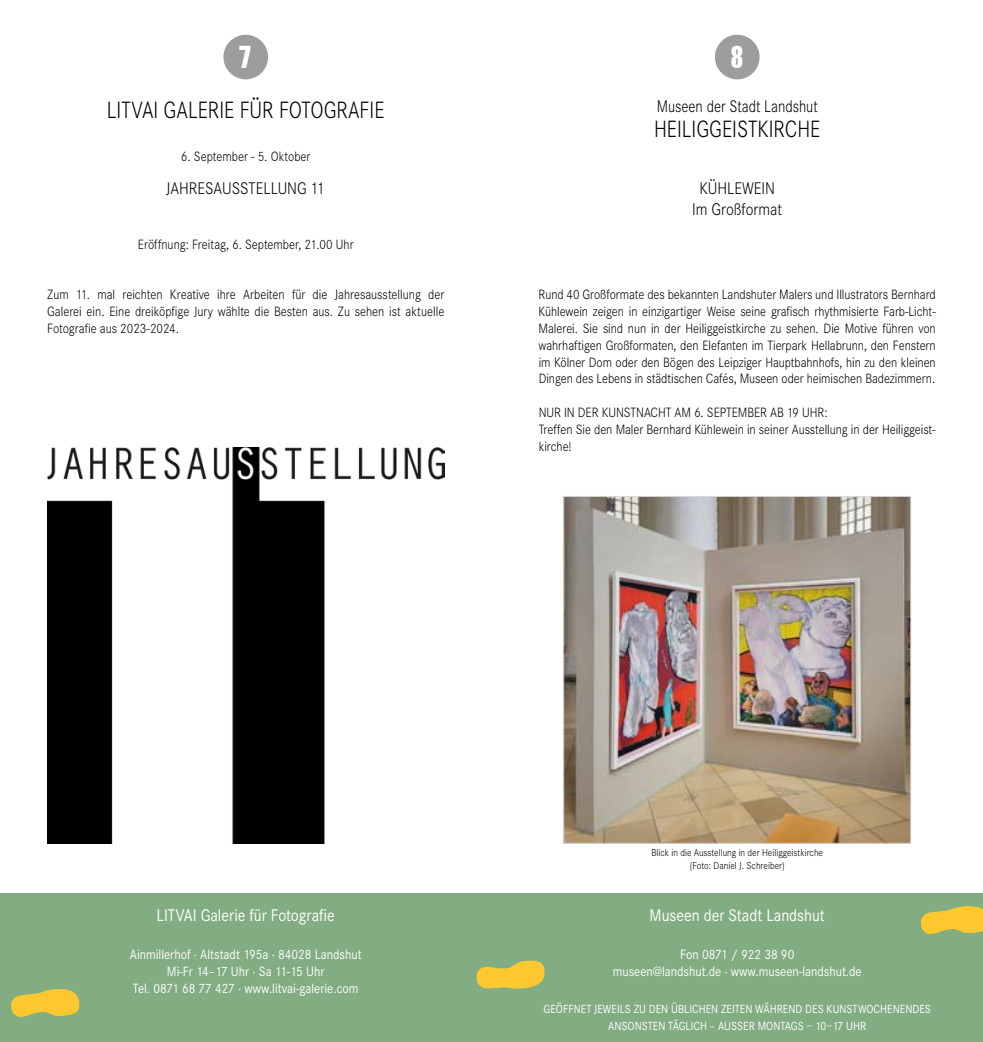
<style>
.page{position:relative;width:983px;height:1042px;background:#fff}
.page>*{position:absolute;margin:0;border:0;box-sizing:border-box;transform-origin:0 0}
.t1{font:300 24.5px "Corporate S";color:#000;scale:.85 1}
.t2{font:24.5px "Pilsen Plakat";color:#fff}
.t3{font:17.5px "Corporate S";color:#fff;scale:.9 1}
.t4{font:300 17.5px/21px "Corporate S";color:#000;text-align:center;scale:.9 1}
.t5{font:300 17.5px "Corporate S";color:#000;scale:.85 1}
.t6{font:300 14px/16.8px "Corporate S";letter-spacing:-.005em;color:#000;text-align:justify;scale:.9 1}
.t7{font:14px/16.8px "Corporate S";color:#fff;text-align:center;scale:.9 1}
.t8{font:12.25px "Corporate S";color:#fff;scale:.9 1}
.t9{font:300 10.5px/12.6px "Corporate S";color:#000;text-align:center;scale:.9 1}
</style>
<div class="page">
<div style="left:0;top:893px;width:491px;height:149px;background:#82ad82"></div>
<div style="left:491px;top:893px;width:491px;height:149px;background:#82ad82"></div>
<svg style="left:476px;top:960px;width:68px;height:29px"></svg>
<svg style="left:11px;top:989px;width:69px;height:28px"></svg>
<div style="left:223px;top:35px;width:45px;height:44px;background:#9c9d9f;border-radius:50%"></div>
<div style="left:714px;top:35px;width:45px;height:44px;background:#9c9d9f;border-radius:50%"></div>
<img style="left:565px;top:498px;width:343px;height:343px">
<div style="left:563px;top:496px;width:347px;height:347px;border:1px solid #d9dadb"></div>
<svg style="left:921px;top:906px;width:61px;height:28px"></svg>
<img style="left:47px;top:447px;width:397px;height:396px">
<div style="left:399px;top:582px;width:71px;height:285px;background:#fff"></div>
<h1 class="t2" style="left:239px;top:38px;width:13px">7</h1>
<h1 class="t1" style="left:107px;top:96px;width:22px">LITVAI</h1>
<h1 class="t1" style="left:163px;top:96px;width:52px">GALERIE</h1>
<h1 class="t1" style="left:239px;top:96px;width:161px">FÜR FOTOGRAFIE</h1>
<p class="t6" style="left:181px;top:148px;width:145px">6. September - 5. Oktober</p>
<p class="t4" style="left:166px;top:178px;width:178px">jahresausstellu ng 11</p>
<p class="t6" style="left:138px;top:236px;width:241px">Eröffnung: Freitag, 6. September, 21.00 Uhr</p>
<p class="t6" style="left:47px;top:286px;width:442px">Zum 11. mal reichten Kreative ihre Arbeiten für die Jahresausstellung der Galerei ein. Eine dreiköpfige Jury wählte die Besten aus. Zu sehen ist aktuelle Fotografie aus 2023-2024.</p>
<h1 class="t2" style="left:730px;top:38px;width:13px">8</h1>
<p class="t5" style="left:656px;top:97px;width:191px">M useen der Stadt Landshut</p>
<h1 class="t1" style="left:654px;top:115px;width:197px">heiliggeistkirche</h1>
<p class="t4" style="left:692px;top:178px;width:102px">Kühlewein<br>I m Großformat</p>
<p class="t6" style="left:538px;top:286px;width:442px">Rund 40 Großformate des bekannten Landshuter Malers und I llustrators Bernhard Kühlewein zeigen in einzigartiger Weise seine grafisch rhythmisierte Farb-Licht-Malerei. Sie sind nun in der Heiliggeistkirche zu sehen. Die Motive führen von wahrhaftigen Großformaten, den Elefanten im Tierpark Hellabrunn, den Fenstern im Kölner Dom oder den Bögen des Leipziger Hauptbahnhofs, hin zu den kleinen Dingen des Lebens in städtischen Cafés, M useen oder heimischen Badezimmern.</p>
<p class="t6" style="left:538px;top:404px;width:442px;text-align:left">Nur in der Kunstnacht am 6. September ab 19 Uhr:<br>Treffen Sie den Maler Bernhard Kühlewein in seiner Ausstellung in der Heiliggeist&shy;kirche!</p>
<p class="t3" style="left:157px;top:905px;width:199px">LITVAI Galerie für Fotografie</p>
<p class="t7" style="left:130px;top:946px;width:259px">Ainmillerhof · Altstadt 195a · 84028 Landshut<br>Mi-Fr 14–17 Uhr · Sa 11-15 Uhr<br>Tel. 0871 68 77 427 · www.litvai-galerie.com</p>
<p class="t9" style="left:651px;top:846px;width:192px">Blick in die Ausstellung in der Heiliggeistkirche (Foto: Daniel J. Schreiber)</p>
<p class="t3" style="left:649px;top:905px;width:196px">M useen der Stadt Landshut</p>
<p class="t7" style="left:612px;top:946px;width:278px">Fon 0871 / 922 38 90<br>museen@landshut.de · www.museen-landshut.de</p>
<p class="t8" style="left:543px;top:1001px;width:8px">geöffnet</p>
<p class="t8" style="left:594px;top:1001px;width:7px">jewei</p>
<p class="t8" style="left:619px;top:1001px;width:40px">ls zu den</p>
<p class="t8" style="left:671px;top:1001px;width:39px">üblichen</p>
<p class="t8" style="left:720px;top:1001px;width:13px">Zeiten</p>
<p class="t8" style="left:755px;top:1001px;width:25px">während</p>
<p class="t8" style="left:805px;top:1001px;width:8px">des</p>
<p class="t8" style="left:826px;top:1001px;width:23px">Kunstwo</p>
<p class="t8" style="left:873px;top:1001px;width:16px">chenendes</p>
<p class="t8" style="left:608px;top:1018px;width:15px">ansonsten</p>
<p class="t8" style="left:668px;top:1018px;width:202px">täglich – auSSer montags − 10−17 Uhr</p>
</div>
